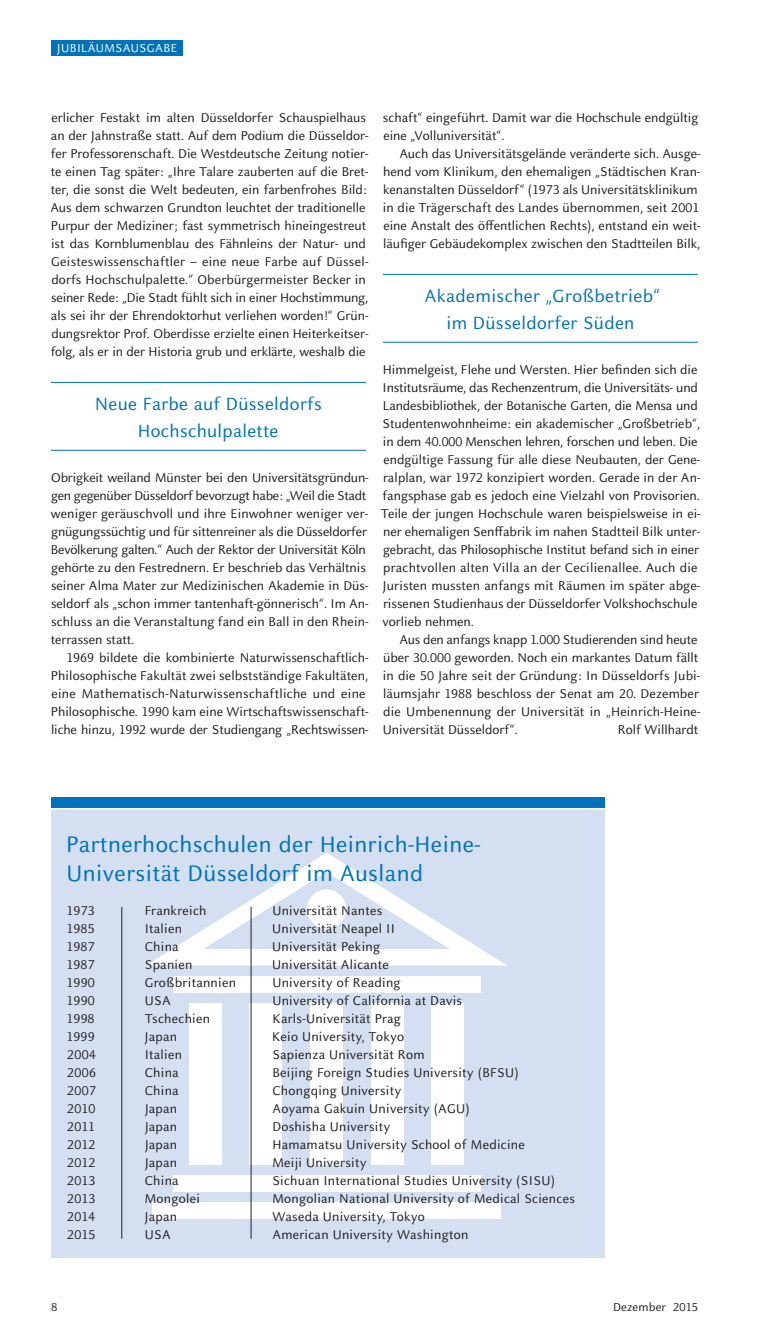
<style>
.page{position:relative;width:766px;height:1340px;background:#fff}
.page>*{position:absolute;margin:0;border:0;box-sizing:border-box;transform-origin:0 0}
.t1{font:24.75px/29.2px "Celeste Sans Pro";letter-spacing:.02em;color:#0072bc}
.t2{font:19.5px/27px "Celeste Sans Pro";letter-spacing:.02em;color:#0072bc;text-align:center}
.t3{font:14.1px/18px "Celeste Sans Pro";color:#231f20}
.t4{font:14.1px "Celeste Sans Pro";letter-spacing:.02em;color:#231f20}
.t5{font:12.75px "Celeste Sans Pro";letter-spacing:.03em;color:#fff}
.t6{font:12.75px "Celeste Sans Pro";letter-spacing:.01em;color:#231f20}
</style>
<div class="page">
<div style="left:51px;top:40px;width:132px;height:15px;background:#0072bc"></div>
<div style="left:51px;top:797px;width:553px;height:461px;background:#d4e0f1"></div>
<div style="left:51px;top:797px;width:553px;height:11px;background:#0072bc"></div>
<hr style="left:51px;top:808px;width:553px;height:1px;background:#fff">
<svg style="left:147px;top:853px;width:359px;height:112px"></svg>
<div style="left:189px;top:1003px;width:33px;height:161px;background:#fff"></div>
<div style="left:249px;top:1003px;width:33px;height:161px;background:#fff"></div>
<div style="left:310px;top:1003px;width:33px;height:161px;background:#fff"></div>
<div style="left:371px;top:1003px;width:32px;height:161px;background:#fff"></div>
<div style="left:431px;top:1003px;width:33px;height:161px;background:#fff"></div>
<div style="left:173px;top:976px;width:307px;height:16px;background:#fff"></div>
<div style="left:173px;top:1175px;width:307px;height:16px;background:#fff"></div>
<div style="left:152px;top:1202px;width:348px;height:16px;background:#fff"></div>
<div style="left:307px;top:889px;width:39px;height:39px;background:#fff;border-radius:50%"></div>
<hr style="left:51px;top:382px;width:315px;height:1px;background:#0072bc">
<hr style="left:51px;top:450px;width:315px;height:1px;background:#0072bc">
<hr style="left:383px;top:274px;width:314px;height:1px;background:#0072bc">
<hr style="left:383px;top:342px;width:314px;height:1px;background:#0072bc">
<hr style="left:121px;top:906px;width:1px;height:332px;background:#231f20">
<hr style="left:251px;top:906px;width:1px;height:332px;background:#231f20">
<p class="t5" style="left:57px;top:43px;width:122px">JUBILÄUMSAUSGABE</p>
<p class="t3" style="left:50px;top:110px;width:319px">erlicher Festakt im alten Düsseldorfer Schauspielhaus an der Jahnstraße statt. Auf dem Podium die Düsseldor&shy;fer Professorenschaft. Die Westdeutsche Zeitung notier&shy;te einen Tag später: „Ihre Talare zauberten auf die Bret&shy;ter, die sonst die Welt bedeuten, ein farbenfrohes Bild:<br>Aus dem schwarzen Grundton leuchtet der traditionelle Purpur der Mediziner; fast symmetrisch hineingestreut ist das Kornblumenblau des Fähnleins der Natur- und Geisteswissenschaftler – eine neue Farbe auf Düssel&shy;dorfs Hochschulpalette.“ Oberbürgermeister Becker in seiner Rede: „Die Stadt fühlt sich in einer Hochstimmung, als sei ihr der Ehrendoktorhut verliehen worden!“ Grün&shy;dungsrektor Prof. Oberdisse erzielte einen Heiterkeitser&shy;folg, als er in der Historia grub und erklärte, weshalb die</p>
<h2 class="t2" style="left:95px;top:392px;width:229px">Neue Farbe auf Düsseldorfs<br>Hochschulpalette</h2>
<p class="t3" style="left:51px;top:470px;width:319px">Obrigkeit weiland Münster bei den Universitätsgründun&shy;gen gegenüber Düsseldorf bevorzugt habe: „Weil die Stadt weniger geräuschvoll und ihre Einwohner weniger ver&shy;gnügungssüchtig und für sittenreiner als die Düsseldorfer Bevölkerung galten.“ Auch der Rektor der Universität Köln gehörte zu den Festrednern. Er beschrieb das Verhältnis seiner Alma Mater zur Medizinischen Akademie in Düs&shy;seldorf als „schon immer tantenhaft-gönnerisch“. Im An&shy;schluss an die Veranstaltung fand ein Ball in den Rhein&shy;terrassen statt.</p>
<p class="t3" style="left:51px;top:650px;width:319px;text-indent:16px">1969 bildete die kombinierte Naturwissenschaftlich-Philosophische Fakultät zwei selbstständige Fakultäten, eine Mathematisch-Naturwissenschaftliche und eine Philosophische. 1990 kam eine Wirtschaftswissenschaft&shy;liche hinzu, 1992 wurde der Studiengang „Rechtswissen-</p>
<p class="t3" style="left:383px;top:110px;width:317px">schaft“ eingeführt. Damit war die Hochschule endgültig eine „Volluniversität“.</p>
<p class="t3" style="left:383px;top:146px;width:319px;text-indent:17px">Auch das Universitätsgelände veränderte sich. Ausge&shy;hend vom Klinikum, den ehemaligen „Städtischen Kran&shy;kenanstalten Düsseldorf“ (1973 als Universitätsklinikum in die Trägerschaft des Landes übernommen, seit 2001 eine Anstalt des öffentlichen Rechts), entstand ein weit&shy;läufiger Gebäudekomplex zwischen den Stadtteilen Bilk,</p>
<h2 class="t2" style="left:424px;top:284px;width:237px">Akademischer „Großbetrieb“ im Düsseldorfer Süden</h2>
<p class="t3" style="left:380px;top:362px;width:321px">Himmelgeist, Flehe und Wersten. Hier befinden sich die Institutsräume, das Rechenzentrum, die Universitäts- und Landesbibliothek, der Botanische Garten, die Mensa und Studentenwohnheime: ein akademischer „Großbetrieb“, in dem 40.000 Menschen lehren, forschen und leben. Die endgültige Fassung für alle diese Neubauten, der Gene&shy;ralplan, war 1972 konzipiert worden. Gerade in der An&shy;fangsphase gab es jedoch eine Vielzahl von Provisorien.<br>Teile der jungen Hochschule waren beispielsweise in ei&shy;ner ehemaligen Senffabrik im nahen Stadtteil Bilk unter&shy;gebracht, das Philosophische Institut befand sich in einer prachtvollen alten Villa an der Cecilienallee. Auch die Juristen mussten anfangs mit Räumen im später abge&shy;rissenen Studienhaus der Düsseldorfer Volkshochschule vorlieb nehmen.</p>
<p class="t3" style="left:383px;top:632px;width:319px;text-indent:17px">Aus den anfangs knapp 1.000 Studierenden sind heute über 30.000 geworden. Noch ein markantes Datum fällt in die 50 Jahre seit der Gründung: In Düsseldorfs Jubi&shy;läumsjahr 1988 beschloss der Senat am 20. Dezember die Umbenennung der Universität in „Heinrich-Heine-Universität Düsseldorf“.</p>
<p class="t3" style="left:617px;top:722px;width:82px">Rolf Willhardt</p>
<h1 class="t1" style="left:66px;top:831px;width:415px">Partnerhochschulen der Heinrich-Heine-<br>Universität Düsseldorf im Ausland</h1>
<p class="t3" style="left:66px;top:902px;width:30px">1973</p>
<p class="t4" style="left:145px;top:904px;width:63px">Frankreich</p>
<p class="t4" style="left:272px;top:904px;width:111px">Universität Nantes</p>
<p class="t3" style="left:66px;top:920px;width:30px">1985</p>
<p class="t4" style="left:145px;top:922px;width:39px">Italien</p>
<p class="t4" style="left:272px;top:922px;width:124px">Universität Neapel II</p>
<p class="t3" style="left:66px;top:938px;width:30px">1987</p>
<p class="t3" style="left:145px;top:938px;width:35px">China</p>
<p class="t4" style="left:272px;top:940px;width:109px">Universität Peking</p>
<p class="t3" style="left:66px;top:956px;width:30px">1987</p>
<p class="t4" style="left:145px;top:958px;width:49px">Spanien</p>
<p class="t4" style="left:272px;top:958px;width:118px">Universität Alicante</p>
<p class="t3" style="left:66px;top:974px;width:30px">1990</p>
<p class="t4" style="left:145px;top:976px;width:93px">Großbritannien</p>
<p class="t4" style="left:272px;top:976px;width:130px">University of Reading</p>
<p class="t3" style="left:66px;top:992px;width:30px">1990</p>
<p class="t3" style="left:145px;top:992px;width:28px">USA</p>
<p class="t4" style="left:272px;top:994px;width:191px">University of California at Davis</p>
<p class="t3" style="left:66px;top:1010px;width:30px">1998</p>
<p class="t4" style="left:145px;top:1012px;width:67px">Tschechien</p>
<p class="t4" style="left:272px;top:1012px;width:130px">Karls-Universität Prag</p>
<p class="t3" style="left:66px;top:1028px;width:30px">1999</p>
<p class="t3" style="left:145px;top:1028px;width:34px">Japan</p>
<p class="t4" style="left:272px;top:1030px;width:133px">Keio University, Tokyo</p>
<p class="t3" style="left:67px;top:1046px;width:30px">2004</p>
<p class="t4" style="left:145px;top:1048px;width:39px">Italien</p>
<p class="t4" style="left:272px;top:1048px;width:154px">Sapienza Universität Rom</p>
<p class="t3" style="left:67px;top:1064px;width:30px">2006</p>
<p class="t3" style="left:145px;top:1064px;width:35px">China</p>
<p class="t4" style="left:272px;top:1066px;width:248px">Beijing Foreign Studies University (BFSU)</p>
<p class="t3" style="left:67px;top:1082px;width:30px">2007</p>
<p class="t3" style="left:145px;top:1082px;width:35px">China</p>
<p class="t4" style="left:272px;top:1084px;width:130px">Chongqing University</p>
<p class="t3" style="left:67px;top:1100px;width:30px">2010</p>
<p class="t3" style="left:145px;top:1100px;width:34px">Japan</p>
<p class="t4" style="left:272px;top:1102px;width:199px">Aoyama Gakuin University (AGU)</p>
<p class="t3" style="left:67px;top:1118px;width:29px">2011</p>
<p class="t3" style="left:145px;top:1118px;width:34px">Japan</p>
<p class="t4" style="left:272px;top:1120px;width:119px">Doshisha University</p>
<p class="t3" style="left:67px;top:1136px;width:30px">2012</p>
<p class="t3" style="left:145px;top:1136px;width:34px">Japan</p>
<p class="t4" style="left:272px;top:1138px;width:254px">Hamamatsu University School of Medicine</p>
<p class="t3" style="left:67px;top:1154px;width:30px">2012</p>
<p class="t3" style="left:145px;top:1154px;width:34px">Japan</p>
<p class="t4" style="left:272px;top:1156px;width:96px">Meiji University</p>
<p class="t3" style="left:67px;top:1172px;width:30px">2013</p>
<p class="t3" style="left:145px;top:1172px;width:35px">China</p>
<p class="t4" style="left:272px;top:1174px;width:284px">Sichuan International Studies University (SISU)</p>
<p class="t3" style="left:67px;top:1190px;width:30px">2013</p>
<p class="t4" style="left:145px;top:1192px;width:57px">Mongolei</p>
<p class="t4" style="left:272px;top:1192px;width:304px">Mongolian National University of Medical Sciences</p>
<p class="t3" style="left:67px;top:1208px;width:30px">2014</p>
<p class="t3" style="left:145px;top:1208px;width:34px">Japan</p>
<p class="t4" style="left:272px;top:1210px;width:154px">Waseda University, Tokyo</p>
<p class="t3" style="left:67px;top:1226px;width:30px">2015</p>
<p class="t3" style="left:145px;top:1226px;width:28px">USA</p>
<p class="t4" style="left:272px;top:1228px;width:197px">American University Washington</p>
<p class="t6" style="left:51px;top:1301px;width:8px">8</p>
<p class="t6" style="left:613px;top:1301px;width:86px">Dezember 2015</p>
</div>
